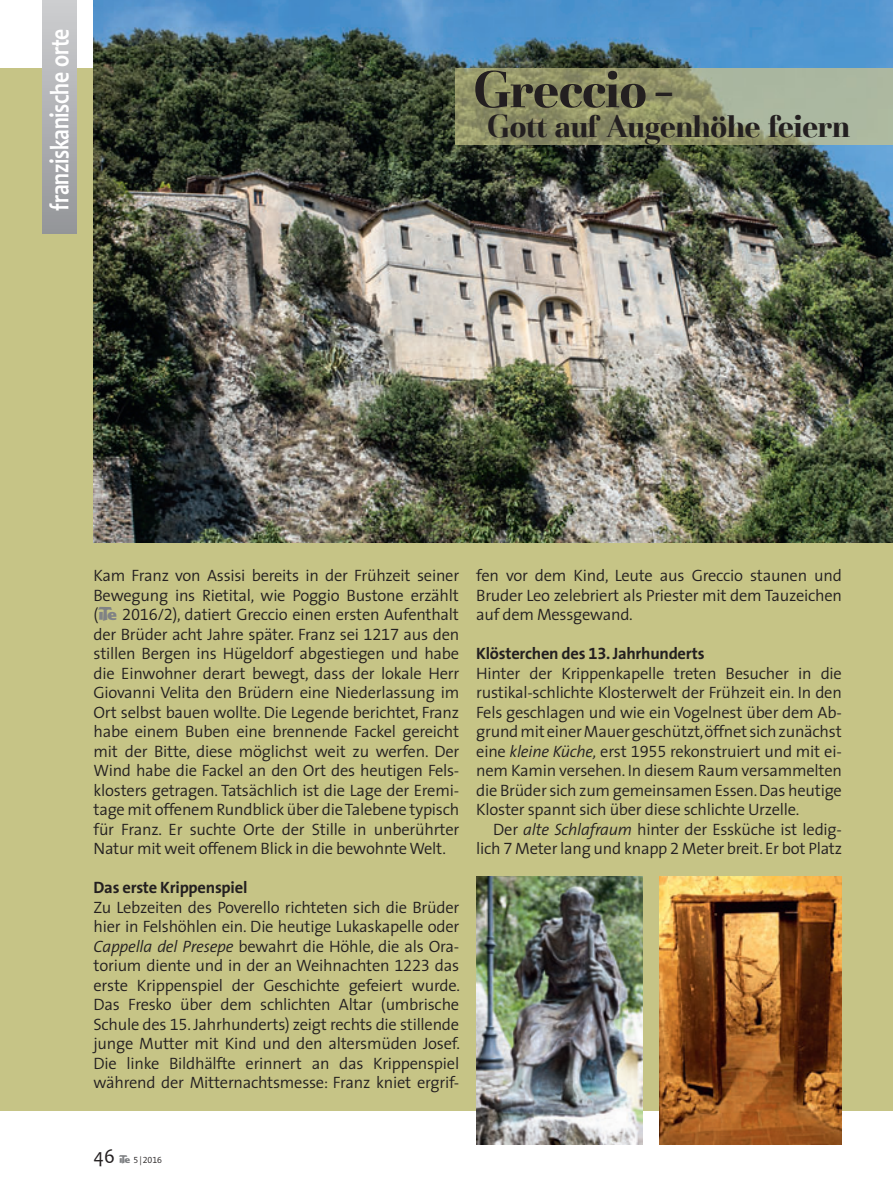
<style>
.page{position:relative;width:893px;height:1191px;background:#fff}
.page>*{position:absolute;margin:0;border:0;box-sizing:border-box;transform-origin:0 0}
.t1{font:700 54px "Basilia Com";letter-spacing:-.02em;color:#231f20;scale:.94 1}
.t2{font:700 33px "Basilia Com";letter-spacing:-.02em;color:#231f20;scale:.94 1}
.t3{font:700 27px "Candara";letter-spacing:-.015em;color:#fff;scale:.8 1}
.t4{font:21px "Candara";color:#231f20;scale:.94 1}
.t5{font:300 16.5px/19.5px "The Sans SN";letter-spacing:-.015em;color:#231f20;text-align:justify}
.t6{font:700 16.5px "The Sans SN";letter-spacing:-.015em;color:#231f20}
.t7{font:300 9px "The Sans SN";color:#231f20}
.s1{font-family:"Ite Font";font-weight:400;font-size:15px;color:#808285}
.s2{font-style:italic}
.s3{font-family:"Ite Font";font-weight:400;color:#808285}
</style>
<div class="page">
<div style="left:0;top:68px;width:893px;height:1042px;background:#c6c486"></div>
<img style="left:94px;top:0;width:799px;height:542px">
<img style="left:476px;top:876px;width:166px;height:268px">
<img style="left:659px;top:876px;width:183px;height:268px">
<div style="left:43px;top:0;width:34px;height:234px;background:linear-gradient(to bottom,#cdced0,#949599)"></div>
<img style="left:455px;top:68px;width:438px;height:77px">
<h3 class="t3" style="left:43px;top:210px;width:229px;rotate:-90deg">franziskanische orte</h3>
<h1 class="t1" style="left:473px;top:58px;width:215px">Greccio –</h1>
<h2 class="t2" style="left:487px;top:107px;width:388px">Gott auf Augenhöhe feiern</h2>
<p class="t5" style="left:94px;top:567px;width:367px">Kam Franz von Assisi bereits in der Frühzeit seiner Bewegung ins Rietital, wie Poggio Bustone erzählt (<span class="s1">a</span> 2016/2), datiert Greccio einen ersten Aufenthalt der Brüder acht Jahre später. Franz sei 1217 aus den stillen Bergen ins Hügeldorf abgestiegen und habe die Einwohner derart bewegt, dass der lokale Herr Giovanni Velita den Brüdern eine Niederlassung im Ort selbst bauen wollte. Die Legende berichtet, Franz habe einem Buben eine brennende Fackel gereicht mit der Bitte, diese möglichst weit zu werfen. Der Wind habe die Fackel an den Ort des heutigen Fels&shy;klosters getragen. Tatsächlich ist die Lage der Eremi&shy;tage mit offenem Rundblick über die Talebene typisch für Franz. Er suchte Orte der Stille in unberührter Natur mit weit offenem Blick in die bewohnte Welt.</p>
<p class="t6" style="left:94px;top:881px;width:155px">Das erste Krippenspiel</p>
<p class="t5" style="left:94px;top:899px;width:368px">Zu Lebzeiten des Poverello richteten sich die Brüder hier in Felshöhlen ein. Die heutige Lukaskapelle oder <span class="s2">Cappella del Presepe</span> bewahrt die Höhle, die als Ora&shy;torium diente und in der an Weihnachten 1223 das erste Krippenspiel der Geschichte gefeiert wurde.<br>Das Fresko über dem schlichten Altar (umbrische Schule des 15. Jahrhunderts) zeigt rechts die stillende junge Mutter mit Kind und den altersmüden Josef.<br>Die linke Bildhälfte erinnert an das Krippenspiel während der Mitternachtsmesse: Franz kniet ergrif-</p>
<p class="t5" style="left:476px;top:567px;width:367px">fen vor dem Kind, Leute aus Greccio staunen und Bruder Leo zelebriert als Priester mit dem Tauzeichen auf dem Messgewand.</p>
<p class="t6" style="left:476px;top:647px;width:230px">Klösterchen des 13. Jahrhunderts</p>
<p class="t5" style="left:476px;top:665px;width:367px">Hinter der Krippenkapelle treten Besucher in die rustikal-schlichte Klosterwelt der Frühzeit ein. In den Fels geschlagen und wie ein Vogelnest über dem Ab&shy;grund mit einer Mauer geschützt, öffnet sich zunächst eine <span class="s2">kleine Küche,</span> erst 1955 rekonstruiert und mit ei&shy;nem Kamin versehen. In diesem Raum versammelten die Brüder sich zum gemeinsamen Essen. Das heutige Kloster spannt sich über diese schlichte Urzelle.</p>
<p class="t5" style="left:476px;top:821px;width:367px;text-align:right">Der <span class="s2">alte Schlafraum</span> hinter der Essküche ist ledig&shy;lich 7 Meter lang und knapp 2 Meter breit. Er bot Platz</p>
<p class="t4" style="left:94px;top:1143px;width:24px">46</p>
<p class="t7" style="left:119px;top:1156px;width:45px"><span class="s3">a</span> 5|2016</p>
</div>
